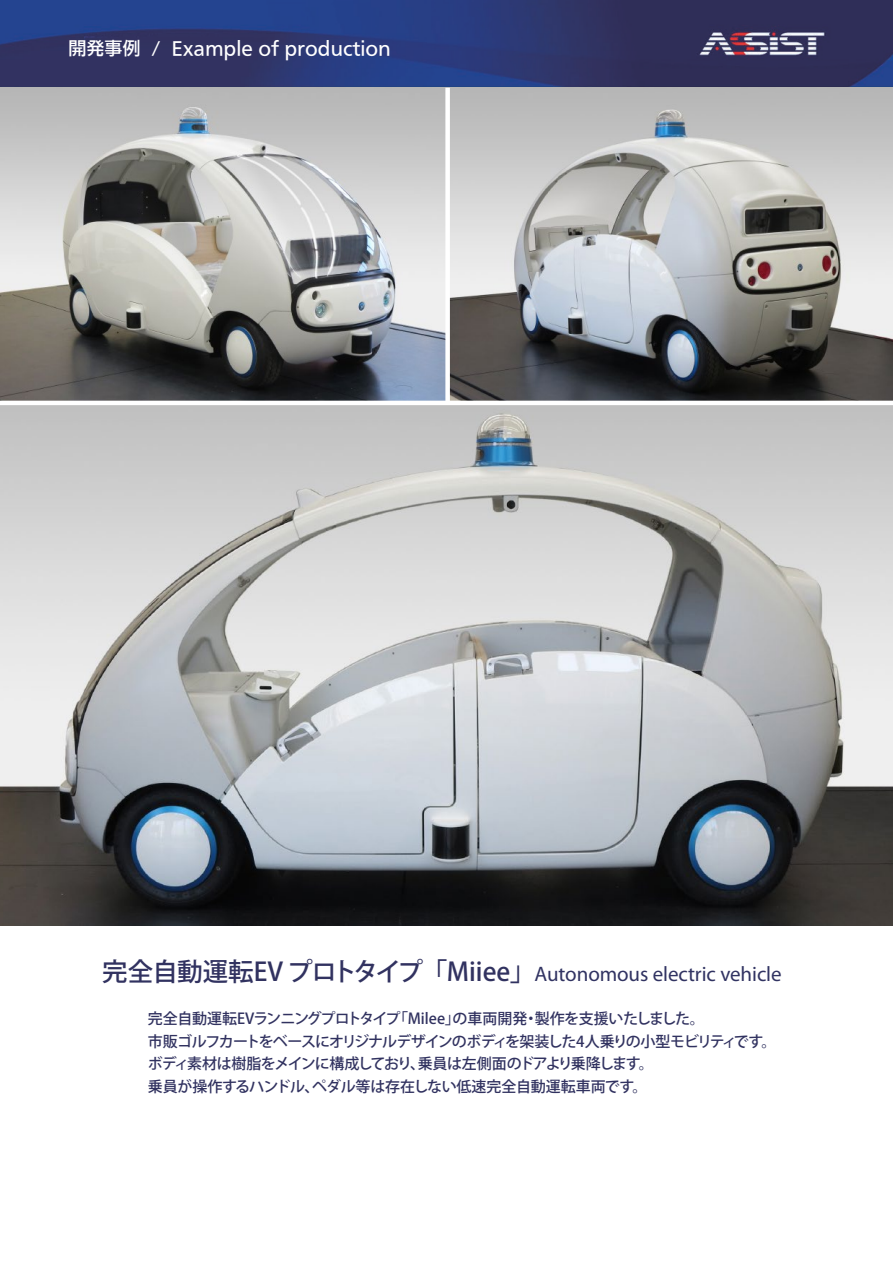
<style>
.page{position:relative;width:893px;height:1263px;background:#fff}
.page>*{position:absolute;margin:0;border:0;box-sizing:border-box;transform-origin:0 0}
.t1{font:21px "Myriad Pro";letter-spacing:-.005em;color:#313362}
.t2{font:500 18px "Iwa UD Go Hon Pro";color:#fff}
.t3{font:500 15px/22.5px "Koz Go Pro";letter-spacing:-.05em;color:#313260}
.s1{font-family:"Koz Go Pro";font-weight:500;font-size:25.5px;color:#313260}
</style>
<div class="page">
<img style="left:0;top:0;width:893px;height:926px">
<img style="left:0;top:88px;width:445px;height:313px">
<img style="left:450px;top:88px;width:443px;height:313px">
<div style="left:445px;top:88px;width:5px;height:641px;background:#fff"></div>
<img style="left:0;top:405px;width:893px;height:520px">
<hr style="left:0;top:401px;width:893px;height:4px;background:#fff">
<p class="t2" style="left:69px;top:35px;width:342px">開発事例 / Example of production　</p>
<h1 class="t1" style="left:102px;top:961px;width:681px"><span class="s1">完全自動運転EV プロトタイプ 「Miiee」</span>Autonomous electric vehicle</h1>
<p class="t3" style="left:148px;top:1008px;width:630px">完全自動運転EVランニングプロトタイプ「Milee」の車両開発・製作を支援いたしました。<br>市販ゴルフカートをベースにオリジナルデザインのボディを架装した4人乗りの小型モビリティです。ボディ素材は樹脂をメインに構成しており、乗員は左側面のドアより乗降します。<br>乗員が操作するハンドル、ペダル等は存在しない低速完全自動運転車両です。</p>
</div>
